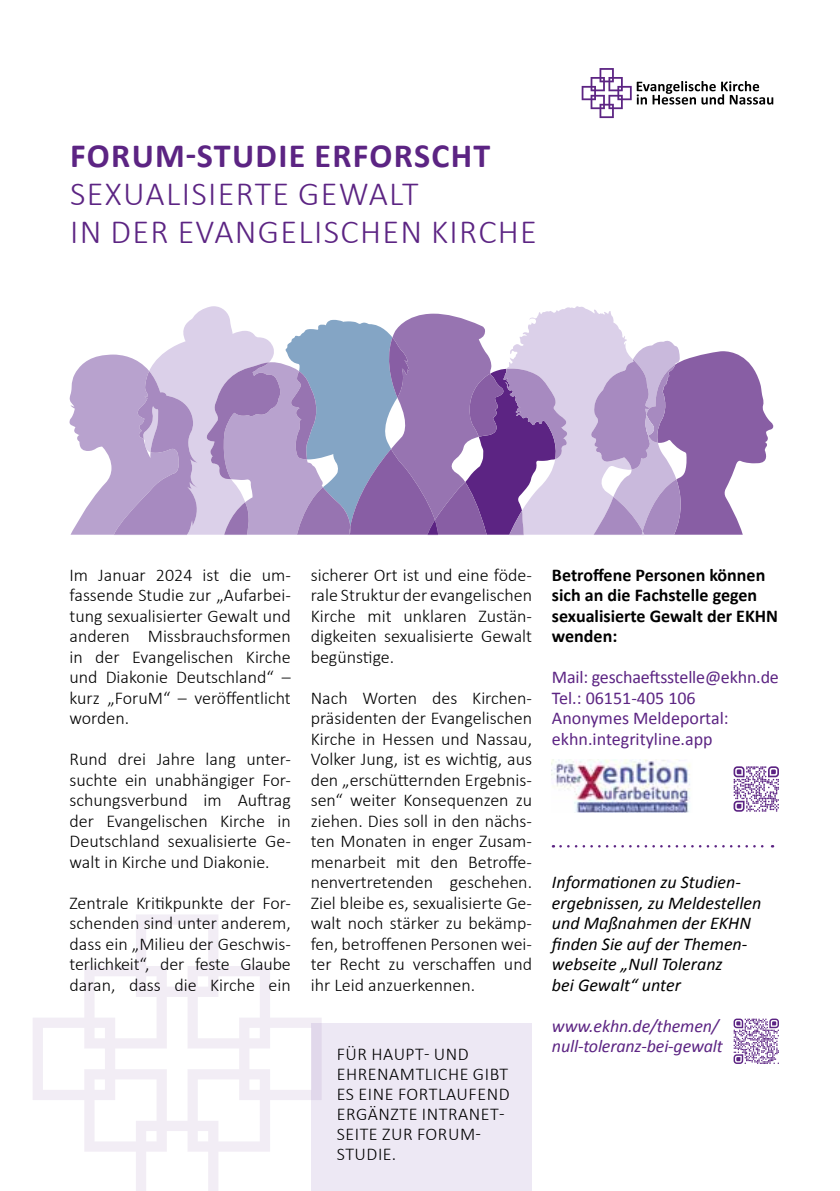
<style>
.page{position:relative;width:840px;height:1191px;background:#fff}
.page>*{position:absolute;margin:0;border:0;box-sizing:border-box;transform-origin:0 0}
.t1{font:300 34px/38px "Calibri";letter-spacing:.04em;color:#5c2483}
.t2{font:700 34px "Calibri";letter-spacing:.04em;color:#5c2483}
.t3{font:300 18px/20.6px "Calibri";color:#000;text-align:justify}
.t4{font:italic 18px/20.6px "Calibri";color:#000}
.t5{font:18px/20.6px "Calibri";color:#5c2483}
.t6{font:300 18px/20px "Calibri";letter-spacing:.03em;color:#000}
.t7{font:700 18px/20.6px "Calibri";color:#000}
.t8{font:italic 18px/20.6px "Calibri";letter-spacing:-.01em;color:#5c2483}
</style>
<div class="page">
<div style="left:311px;top:1023px;width:220px;height:168px;background:#ede8f4"></div>
<svg style="left:33px;top:915px;width:288px;height:276px"></svg>
<svg style="left:581px;top:68px;width:191px;height:50px"></svg>
<svg style="left:733px;top:766px;width:45px;height:45px"></svg>
<svg style="left:733px;top:1018px;width:45px;height:46px"></svg>
<svg style="left:69px;top:306px;width:704px;height:229px"></svg>
<img style="left:551px;top:759px;width:139px;height:53px">
<svg style="left:560px;top:845px;width:212px;height:2px"></svg>
<h1 class="t2" style="left:70px;top:132px;width:421px">FORUM-STUDIE ERFORSCHT</h1>
<h1 class="t1" style="left:70px;top:175px;width:468px">SEXUALISIERTE GEWALT<br>IN DER EVANGELISCHEN KIRCHE</h1>
<p class="t3" style="left:69px;top:564px;width:223px">Im Januar 2024 ist die um&shy;fassende Studie zur „Aufarbei&shy;tung sexualisierter Gewalt und anderen Missbrauchsformen in der Evangelischen Kirche und Diakonie Deutschland“ – kurz „ForuM“ – veröffentlicht worden.</p>
<p class="t3" style="left:69px;top:749px;width:223px">Rund drei Jahre lang unter&shy;suchte ein unabhängiger For&shy;schungsverbund im Auftrag der Evangelischen Kirche in Deutschland sexualisierte Ge&shy;walt in Kirche und Diakonie.</p>
<p class="t3" style="left:69px;top:892px;width:223px">Zentrale Kritikpunkte der For&shy;schenden sind unter anderem, dass ein „Milieu der Geschwis&shy;terlichkeit“, der feste Glaube daran, dass die Kirche ein</p>
<p class="t3" style="left:310px;top:564px;width:223px">sicherer Ort ist und eine föde&shy;rale Struktur der evangelischen Kirche mit unklaren Zustän&shy;digkeiten sexualisierte Gewalt begünstige.</p>
<p class="t3" style="left:310px;top:687px;width:223px">Nach Worten des Kirchen - präsidenten der Evangelischen Kirche in Hessen und Nassau, Volker Jung, ist es wichtig, aus den „erschütternden Ergebnis&shy;sen“ weiter Konsequenzen zu ziehen. Dies soll in den nächs&shy;ten Monaten in enger Zusam&shy;menarbeit mit den Betroffe - nenvertretenden geschehen.<br>Ziel bleibe es, sexualisierte Ge&shy;walt noch stärker zu bekämp&shy;fen, betroffenen Personen wei&shy;ter Recht zu verschaffen und ihr Leid anzuerkennen.</p>
<p class="t6" style="left:336px;top:1043px;width:174px">FÜR HAUPT- UND<br>EHRENAMTLICHE GIBT<br>ES EINE FORTLAUFEND<br>ERGÄNZTE INTRANET-<br>SEITE ZUR FORUM-<br>STUDIE.</p>
<p class="t7" style="left:551px;top:564px;width:227px">Betroffene Personen können sich an die Fachstelle gegen sexualisierte Gewalt der EKHN wenden:</p>
<p class="t5" style="left:551px;top:667px;width:228px">Mail: geschaeftsstelle@ekhn.de<br>Tel.: 06151-405 106<br>Anonymes Meldeportal: ekhn.integrityline.app</p>
<p class="t4" style="left:551px;top:871px;width:211px">Informationen zu Studien&shy;ergebnissen, zu Meldestellen und Maßnahmen der EKHN finden Sie auf der Themen&shy;webseite „Null Toleranz<br>bei Gewalt“ unter</p>
<p class="t8" style="left:551px;top:1014px;width:172px">www.ekhn.de/themen/ null-toleranz-bei-gewalt</p>
</div>
